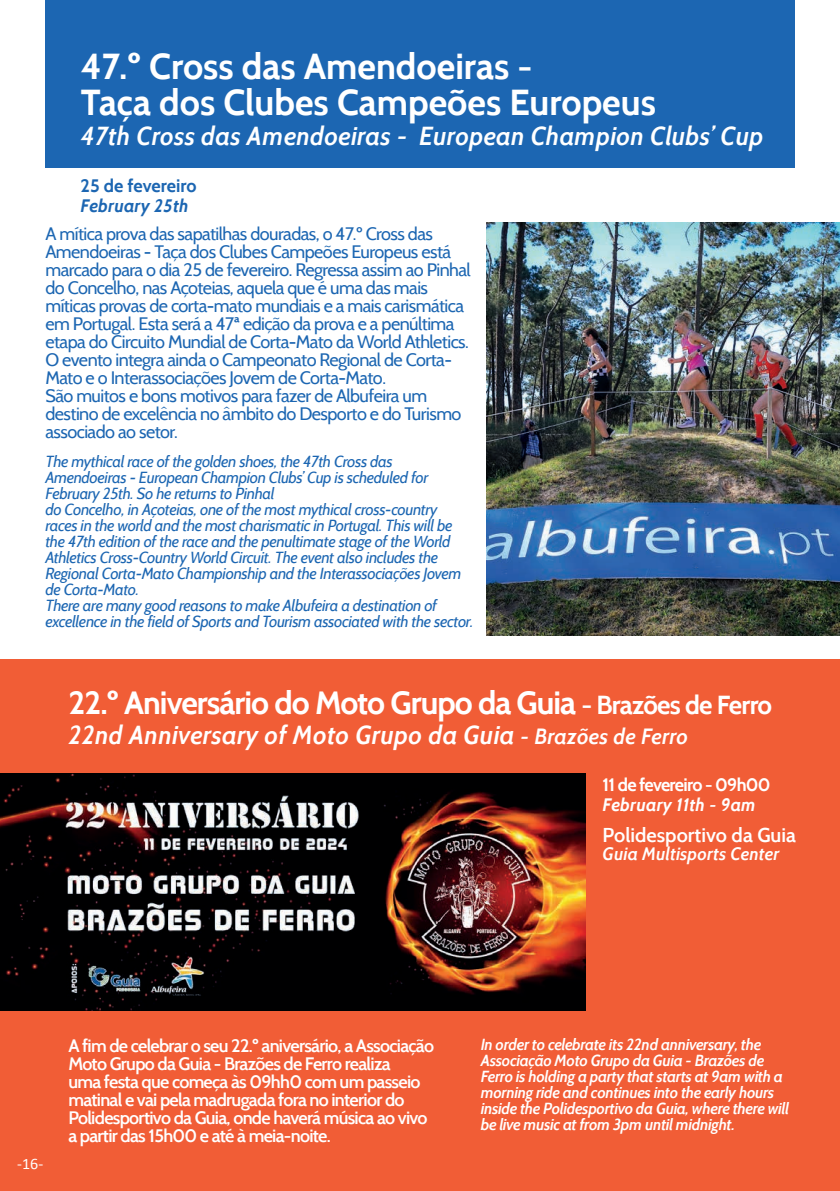
<style>
.page{position:relative;width:840px;height:1191px;background:#fff}
.page>*{position:absolute;margin:0;border:0;box-sizing:border-box;transform-origin:0 0}
.t1{font:700 36px/36px "Cabin";color:#fff}
.t2{font:700 32px "Cabin";letter-spacing:-.03em;color:#fff}
.t3{font:italic 600 26px "Cabin";color:#fff}
.t4{font:600 20px "Cabin";color:#fff}
.t5{font:18px/18px "Cabin";letter-spacing:-.03em;color:#1c66b2}
.t6{font:600 18px/18px "Cabin";letter-spacing:-.04em;color:#fff}
.t7{font:italic 600 18px "Cabin";color:#fff}
.t8{font:700 18px "Cabin";letter-spacing:-.04em;color:#fff}
.t9{font:italic 700 18px "Cabin";color:#fff}
.t10{font:700 18px "Cabin";letter-spacing:-.005em;color:#1c66b2}
.t11{font:italic 700 18px "Cabin";color:#1c66b2}
.t12{font:italic 16px/16px "Cabin";letter-spacing:-.02em;color:#1c66b2}
.t13{font:italic 600 16px/16px "Cabin";letter-spacing:-.03em;color:#fff}
.t14{font:16px "Calibri";color:#fff}
.s1{font-size:26px}
.s2{font-size:22px}
</style>
<div class="page">
<div style="left:0;top:659px;width:839px;height:532px;background:#f15d36"></div>
<img style="left:0;top:774px;width:585px;height:236px">
<div style="left:45px;top:0;width:749px;height:167px;background:#1c66b2"></div>
<img style="left:486px;top:223px;width:353px;height:412px">
<h1 class="t1" style="left:81px;top:48px;width:576px">47.º Cross das Amendoeiras -<br>Taça dos Clubes Campeões Europeus</h1>
<h3 class="t3" style="left:81px;top:120px;width:684px">47th Cross das Amendoeiras - European Champion Clubs’ Cup</h3>
<p class="t10" style="left:80px;top:175px;width:117px">25 de fevereiro</p>
<p class="t11" style="left:80px;top:195px;width:110px">February 25th</p>
<p class="t5" style="left:45px;top:224px;width:426px">A mítica prova das sapatilhas douradas, o 47.º Cross das Amendoeiras - Taça dos Clubes Campeões Europeus está marcado para o dia 25 de fevereiro. Regressa assim ao Pinhal do Concelho, nas Açoteias, aquela que é uma das mais míticas provas de corta-mato mundiais e a mais carismática em Portugal. Esta será a 47ª edição da prova e a penúltima etapa do Circuito Mundial de Corta-Mato da World Athletics.<br>O evento integra ainda o Campeonato Regional de Corta-Mato e o Interassociações Jovem de Corta-Mato.<br>São muitos e bons motivos para fazer de Albufeira um destino de excelência no âmbito do Desporto e do Turismo associado ao setor.</p>
<p class="t12" style="left:45px;top:453px;width:429px">The mythical race of the golden shoes, the 47th Cross das Amendoeiras - European Champion Clubs’ Cup is scheduled for February 25th. So he returns to Pinhal<br>do Concelho, in Açoteias, one of the most mythical cross-country races in the world and the most charismatic in Portugal. This will be the 47th edition of the race and the penultimate stage of the World Athletics Cross-Country World Circuit. The event also includes the Regional Corta-Mato Championship and the Interassociações Jovem de Corta-Mato.<br>There are many good reasons to make Albufeira a destination of excellence in the field of Sports and Tourism associated with the sector.</p>
<h2 class="t2" style="left:68px;top:683px;width:705px">22.º Aniversário do Moto Grupo da Guia <span class="s1">- Brazões de Ferro</span></h2>
<h3 class="t3" style="left:68px;top:719px;width:621px">22nd Anniversary of Moto Grupo da Guia <span class="s2">- Brazões de Ferro</span></h3>
<p class="t8" style="left:602px;top:774px;width:169px">11 de fevereiro - 09h00</p>
<p class="t9" style="left:602px;top:794px;width:155px">February 11th - 9am</p>
<p class="t4" style="left:602px;top:823px;width:195px">Polidesportivo da Guia</p>
<p class="t7" style="left:602px;top:843px;width:178px">Guia Multisports Center</p>
<p class="t14" style="left:17px;top:1153px;width:28px">-16-</p>
<p class="t6" style="left:68px;top:1036px;width:367px">A fim de celebrar o seu 22.º aniversário, a Associação Moto Grupo da Guia - Brazões de Ferro realiza<br>uma festa que começa às 09hh0 com um passeio matinal e vai pela madrugada fora no interior do Polidesportivo da Guia, onde haverá música ao vivo a partir das 15h00 e até à meia-noite.</p>
<p class="t13" style="left:480px;top:1036px;width:310px">In order to celebrate its 22nd anniversary, the Associação Moto Grupo da Guia - Brazões de Ferro is holding a party that starts at 9am with a morning ride and continues into the early hours inside the Polidesportivo da Guia, where there will be live music at from 3pm until midnight.</p>
</div>
